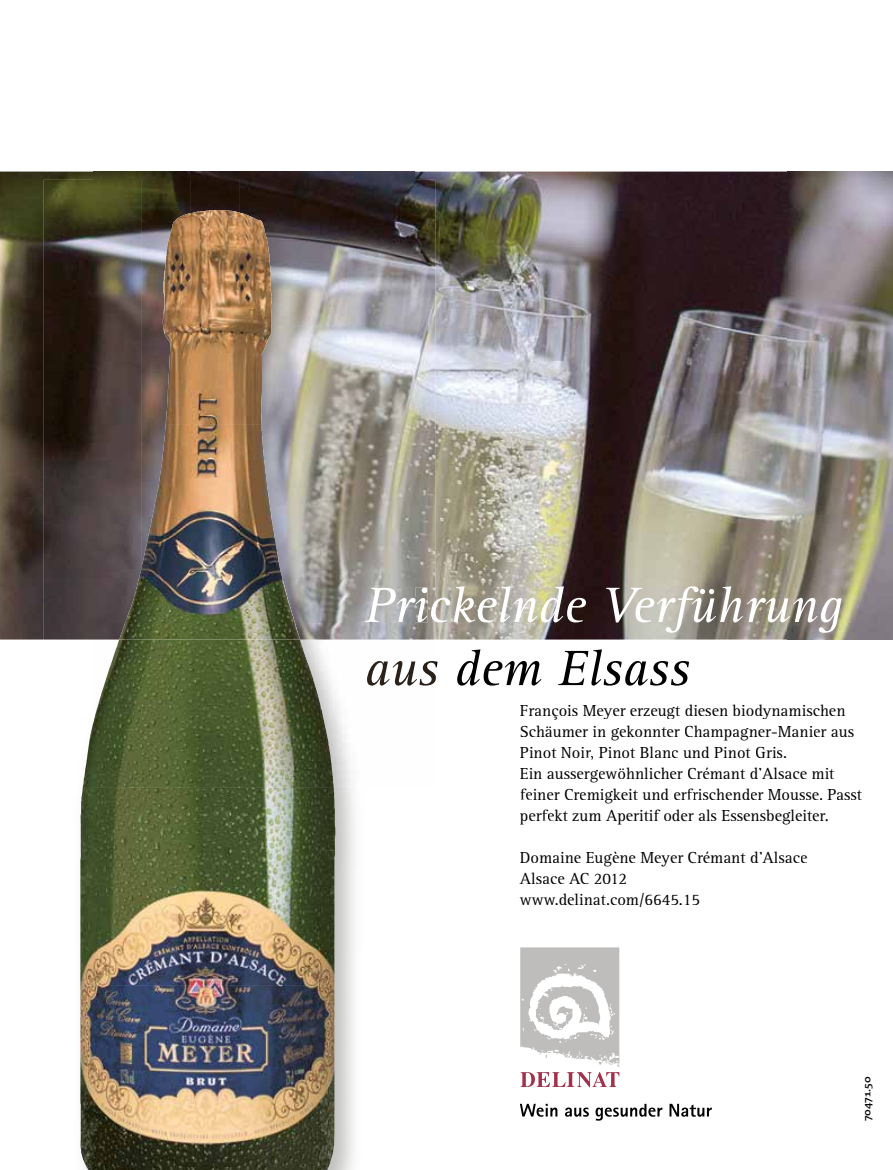
<style>
.page{position:relative;width:893px;height:1170px;background:#fff}
.page>*{position:absolute;margin:0;border:0;box-sizing:border-box;transform-origin:0 0}
.t1{font:italic 51.3px "Rotis Serif";color:#fff}
.t2{font:italic 51.3px "Rotis Serif";color:#000}
.t3{font:16.5px/21px "Rotis Serif";color:#000}
.t4{font:600 12px "Chaparral Pro";color:#000}
</style>
<div class="page">
<img style="left:0;top:171px;width:94px;height:468px">
<img style="left:435px;top:328px;width:352px;height:311px">
<img style="left:787px;top:171px;width:106px;height:468px">
<img style="left:415px;top:171px;width:373px;height:157px">
<img style="left:94px;top:171px;width:321px;height:9px">
<img style="left:435px;top:598px;width:15px;height:24px">
<svg style="left:520px;top:947px;width:99px;height:140px"></svg>
<svg style="left:520px;top:1103px;width:37px;height:13px"></svg>
<svg style="left:565px;top:1107px;width:24px;height:9px"></svg>
<svg style="left:595px;top:1103px;width:67px;height:17px"></svg>
<svg style="left:669px;top:1103px;width:43px;height:13px"></svg>
<img style="left:334px;top:639px;width:101px;height:148px">
<img style="left:44px;top:180px;width:97px;height:459px">
<img style="left:271px;top:333px;width:164px;height:306px">
<img style="left:141px;top:180px;width:49px;height:244px">
<img style="left:240px;top:180px;width:195px;height:153px">
<img style="left:190px;top:180px;width:50px;height:30px">
<img style="left:365px;top:587px;width:31px;height:35px">
<img style="left:397px;top:598px;width:18px;height:24px">
<img style="left:415px;top:587px;width:13px;height:35px">
<svg style="left:415px;top:598px;width:1px;height:24px"></svg>
<img style="left:431px;top:598px;width:4px;height:24px">
<img style="left:367px;top:661px;width:23px;height:24px">
<img style="left:393px;top:661px;width:24px;height:24px">
<img style="left:419px;top:661px;width:16px;height:24px">
<img style="left:80px;top:787px;width:255px;height:382px">
<img style="left:83px;top:639px;width:251px;height:148px">
<img style="left:119px;top:424px;width:181px;height:215px">
<img style="left:164px;top:210px;width:107px;height:215px">
<img style="left:163px;top:271px;width:2px;height:63px">
<h1 class="t1" style="left:364px;top:576px;width:479px">Prickelnde Verführung</h1>
<h1 class="t2" style="left:417px;top:639px;width:274px">s dem Elsass</h1>
<p class="t3" style="left:520px;top:700px;width:344px">François Meyer erzeugt diesen biodynamischen Schäumer in gekonnter Champagner-Manier aus Pinot Noir, Pinot Blanc und Pinot Gris.<br>Ein aussergewöhnlicher Crémant d'Alsace mit feiner Cremigkeit und erfrischender Mousse. Passt perfekt zum Aperitif oder als Essensbegleiter.</p>
<p class="t3" style="left:520px;top:847px;width:289px">Domaine Eugène Meyer Crémant d'Alsace<br>Alsace AC 2012 www.delinat.com/6645.15</p>
<p class="t4" style="left:860px;top:1121px;width:46px;rotate:-90deg">70471.50</p>
</div>
